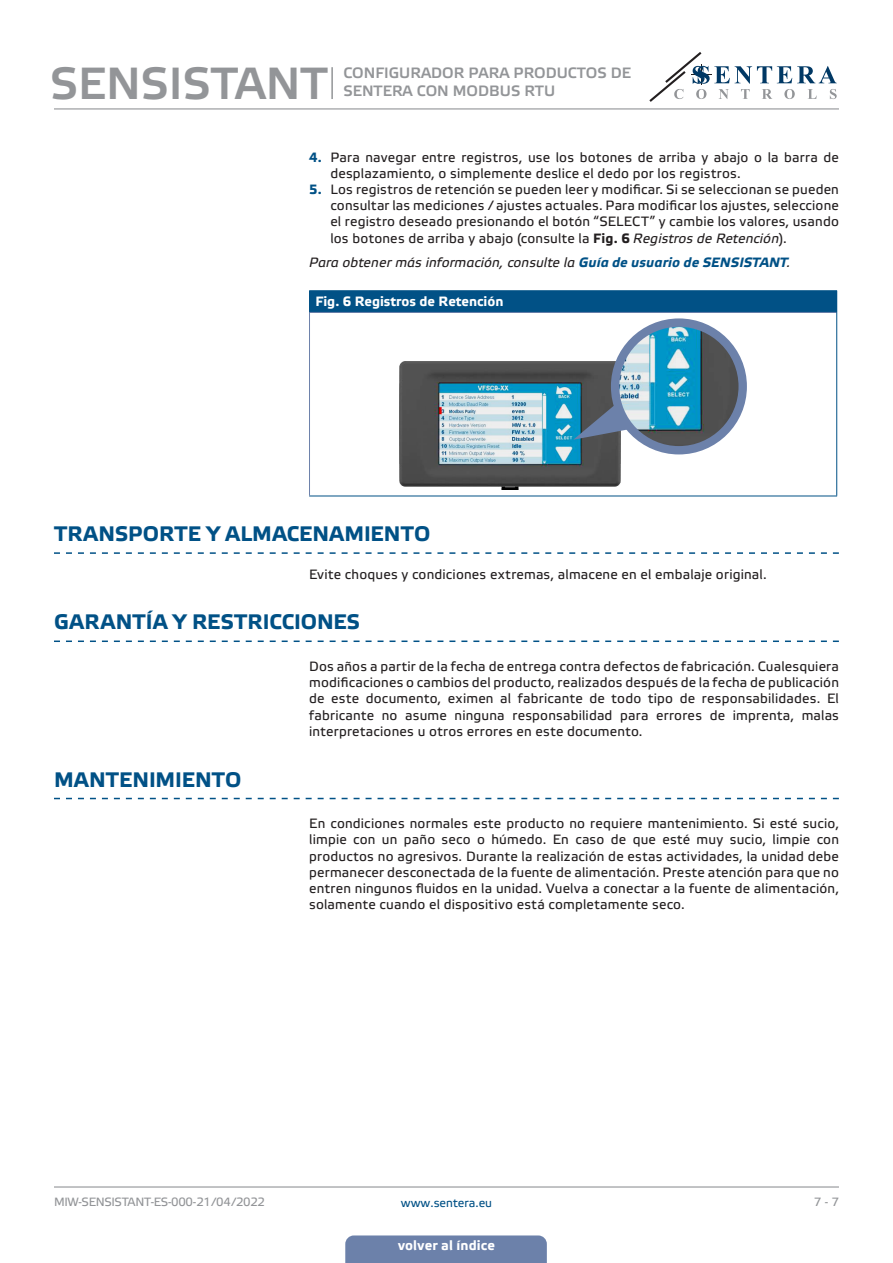
<style>
.page{position:relative;width:893px;height:1263px;background:#fff}
.page>*{position:absolute;margin:0;border:0;box-sizing:border-box;transform-origin:0 0}
.t1{font:45px "Etelka Medium Pro";color:#939598}
.t2{font:700 21px "Etelka Text Pro";letter-spacing:.005em;color:#015186}
.t3{font:15px "Etelka Medium Pro";color:#939598}
.body{font:13.5px/16.2px "Etelka Text Pro";letter-spacing:.015em;color:#231f20;text-align:justify}
.body-2{font:italic 13.5px "Etelka Text Pro";letter-spacing:.01em;color:#231f20}
.head-table{font:700 13.5px "Etelka Text Pro";color:#fff}
.t4{font:12px "Etelka Text Pro";letter-spacing:-.03em;color:#939598}
.t5{font:12px "Etelka Text Pro";color:#015186}
.s1{font-weight:700;color:#015186}
.s2{font-weight:700}
.s3{font-style:italic}
</style>
<div class="page">
<hr style="left:54px;top:108px;width:785px;height:1px;background:#939598">
<hr style="left:54px;top:1186px;width:785px;height:1px;background:#939598">
<svg style="left:649px;top:52px;width:188px;height:50px"></svg>
<div style="left:345px;top:1235px;width:202px;height:28px;background:#6c81aa"></div>
<div style="left:309px;top:291px;width:528px;height:21px;background:#015186"></div>
<hr style="left:309px;top:290px;width:528px;height:1px;background:#015186">
<hr style="left:836px;top:312px;width:1px;height:184px;background:#015186">
<hr style="left:309px;top:496px;width:528px;height:1px;background:#015186">
<hr style="left:309px;top:312px;width:527px;height:1px;background:#6c81aa">
<hr style="left:309px;top:313px;width:1px;height:183px;background:#6c81aa">
<img style="left:399px;top:361px;width:221px;height:129px">
<img style="left:615px;top:323px;width:128px;height:127px;border-radius:64px">
<div style="left:611px;top:318px;width:136px;height:136px;border:8px solid #6c81aa;border-radius:50%"></div>
<svg style="left:573px;top:404px;width:56px;height:36px;background:#5b7890"></svg>
<svg style="left:54px;top:552px;width:785px;height:2px"></svg>
<svg style="left:54px;top:640px;width:785px;height:2px"></svg>
<svg style="left:54px;top:798px;width:785px;height:1px"></svg>
<hr style="left:331px;top:67px;width:2px;height:32px;background:#939598">
<h1 class="t1" style="left:50px;top:59px;width:279px">SENSISTANT</h1>
<p class="t3" style="left:343px;top:65px;width:289px">CONFIGURADOR PARA PRODUCTOS DE</p>
<p class="t3" style="left:343px;top:83px;width:213px">SENTERA CON MODBUS RTU</p>
<p class="body" style="left:330px;top:150px;width:510px;text-indent:-21px"><span class="s1">4.</span> Para navegar entre registros, use los botones de arriba y abajo o la barra de desplazamiento, o simplemente deslice el dedo por los registros.</p>
<p class="body" style="left:330px;top:182px;width:510px;text-indent:-21px"><span class="s1">5.</span> Los registros de retención se pueden leer y modificar. Si se seleccionan se pueden consultar las mediciones / ajustes actuales. Para modificar los ajustes, seleccione el registro deseado presionando el botón “SELECT” y cambie los valores, usando los botones de arriba y abajo (consulte la <span class="s2">Fig. 6</span> <span class="s3">Registros de Retención</span>).</p>
<p class="body-2" style="left:309px;top:255px;width:483px">Para obtener más información, consulte la <span class="s1">Guía de usuario de SENSISTANT</span>.</p>
<p class="head-table" style="left:315px;top:293px;width:189px">Fig. 6 Registros de Retención</p>
<p class="t2" style="left:54px;top:521px;width:378px">TRANSPORTE Y ALMACENAMIENTO</p>
<p class="body" style="left:309px;top:567px;width:459px">Evite choques y condiciones extremas, almacene en el embalaje original.</p>
<p class="t2" style="left:54px;top:609px;width:307px">GARANTÍA Y RESTRICCIONES</p>
<p class="body" style="left:309px;top:659px;width:531px">Dos años a partir de la fecha de entrega contra defectos de fabricación. Cualesquiera modificaciones o cambios del producto, realizados después de la fecha de publicación de este documento, eximen al fabricante de todo tipo de responsabilidades. El fabricante no asume ninguna responsabilidad para errores de imprenta, malas interpretaciones u otros errores en este documento.</p>
<p class="t2" style="left:54px;top:766px;width:189px">MANTENIMIENTO</p>
<p class="body" style="left:309px;top:816px;width:531px">En condiciones normales este producto no requiere mantenimiento. Si esté sucio, limpie con un paño seco o húmedo. En caso de que esté muy sucio, limpie con productos no agresivos. Durante la realización de estas actividades, la unidad debe permanecer desconectada de la fuente de alimentación. Preste atención para que no entren ningunos fluidos en la unidad. Vuelva a conectar a la fuente de alimentación, solamente cuando el dispositivo está completamente seco.</p>
<p class="t4" style="left:54px;top:1195px;width:213px">MIW-SENSISTANT-ES-000 - 21 / 04 / 2022</p>
<p class="t5" style="left:401px;top:1196px;width:93px">www.sentera.eu</p>
<p class="t4" style="left:814px;top:1195px;width:27px">7 - 7</p>
<p class="head-table" style="left:398px;top:1237px;width:98px">volver al índice</p>
</div>
